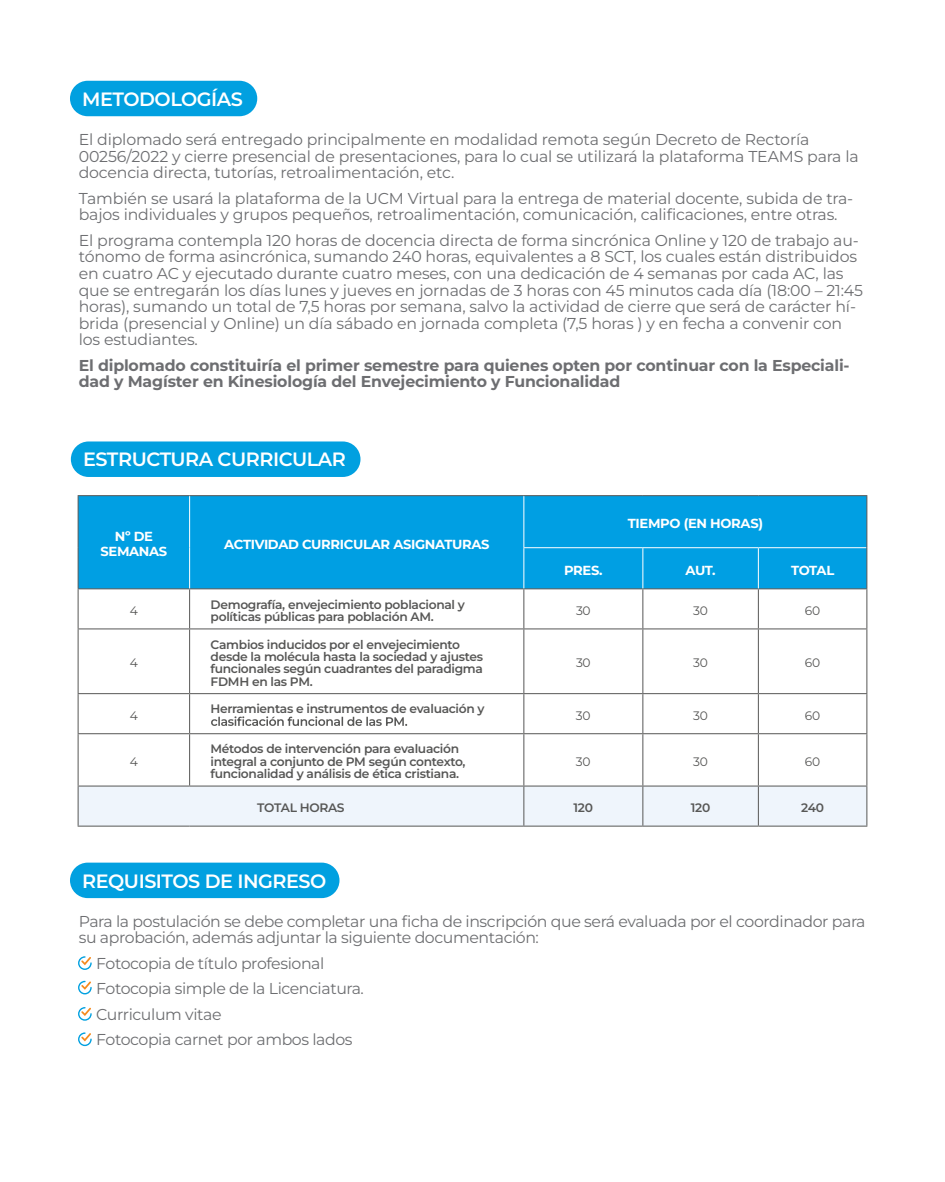
<style>
.page{position:relative;width:945px;height:1182px;background:#fff}
.page>*{position:absolute;margin:0;border:0;box-sizing:border-box;transform-origin:0 0}
.t1{font:600 19.25px "Montserrat";letter-spacing:-.025em;color:#fff}
.t2{font:15.75px/16.6px "Montserrat";letter-spacing:-.01em;color:#6d6e71}
.t3{font:700 15.75px/16.6px "Montserrat";letter-spacing:-.01em;color:#6d6e71}
.t4{font:700 13.12px/15.8px "Montserrat";letter-spacing:-.025em;color:#fff;text-align:center}
.t5{font:600 12.25px/12.4px "Montserrat";letter-spacing:-.025em;color:#575756}
.t6{font:12.25px "Montserrat";letter-spacing:-.025em;color:#575756}
</style>
<div class="page">
<div style="left:71px;top:441px;width:289px;height:36px;background:#01a0e0;border-radius:18px"></div>
<div style="left:70px;top:81px;width:187px;height:35px;background:#01a0e0;border-radius:18px"></div>
<div style="left:70px;top:862px;width:269px;height:36px;background:#01a0e0;border-radius:18px"></div>
<svg style="left:78px;top:956px;width:14px;height:13px"></svg>
<svg style="left:78px;top:980px;width:14px;height:14px"></svg>
<svg style="left:78px;top:1007px;width:14px;height:13px"></svg>
<svg style="left:78px;top:1032px;width:14px;height:13px"></svg>
<div style="left:79px;top:496px;width:787px;height:92px;background:#009fe3"></div>
<div style="left:79px;top:786px;width:787px;height:39px;background:#eff5fc"></div>
<hr style="left:78px;top:495px;width:112px;height:1px;background:#575756">
<hr style="left:78px;top:496px;width:1px;height:51px;background:#575756">
<hr style="left:190px;top:495px;width:334px;height:1px;background:#575756">
<hr style="left:524px;top:495px;width:119px;height:1px;background:#575756">
<hr style="left:643px;top:495px;width:115px;height:1px;background:#575756">
<hr style="left:758px;top:495px;width:109px;height:1px;background:#575756">
<hr style="left:78px;top:547px;width:1px;height:41px;background:#575756">
<hr style="left:78px;top:588px;width:112px;height:1px;background:#575756">
<hr style="left:78px;top:589px;width:1px;height:39px;background:#575756">
<hr style="left:190px;top:588px;width:334px;height:1px;background:#575756">
<hr style="left:189px;top:589px;width:1px;height:39px;background:#575756">
<hr style="left:524px;top:588px;width:119px;height:1px;background:#575756">
<hr style="left:523px;top:589px;width:1px;height:39px;background:#575756">
<hr style="left:643px;top:588px;width:115px;height:1px;background:#575756">
<hr style="left:642px;top:589px;width:1px;height:39px;background:#575756">
<hr style="left:758px;top:588px;width:109px;height:1px;background:#575756">
<hr style="left:758px;top:589px;width:1px;height:39px;background:#575756">
<hr style="left:78px;top:628px;width:112px;height:1px;background:#575756">
<hr style="left:78px;top:629px;width:1px;height:64px;background:#575756">
<hr style="left:190px;top:628px;width:334px;height:1px;background:#575756">
<hr style="left:189px;top:629px;width:1px;height:64px;background:#575756">
<hr style="left:524px;top:628px;width:119px;height:1px;background:#575756">
<hr style="left:523px;top:629px;width:1px;height:64px;background:#575756">
<hr style="left:643px;top:628px;width:115px;height:1px;background:#575756">
<hr style="left:642px;top:629px;width:1px;height:64px;background:#575756">
<hr style="left:758px;top:628px;width:109px;height:1px;background:#575756">
<hr style="left:758px;top:629px;width:1px;height:64px;background:#575756">
<hr style="left:78px;top:693px;width:112px;height:1px;background:#575756">
<hr style="left:78px;top:694px;width:1px;height:39px;background:#575756">
<hr style="left:190px;top:693px;width:334px;height:1px;background:#575756">
<hr style="left:189px;top:694px;width:1px;height:39px;background:#575756">
<hr style="left:524px;top:693px;width:119px;height:1px;background:#575756">
<hr style="left:523px;top:694px;width:1px;height:39px;background:#575756">
<hr style="left:643px;top:693px;width:115px;height:1px;background:#575756">
<hr style="left:642px;top:694px;width:1px;height:39px;background:#575756">
<hr style="left:758px;top:693px;width:109px;height:1px;background:#575756">
<hr style="left:758px;top:694px;width:1px;height:39px;background:#575756">
<hr style="left:78px;top:733px;width:112px;height:1px;background:#575756">
<hr style="left:78px;top:734px;width:1px;height:51px;background:#575756">
<hr style="left:190px;top:733px;width:334px;height:1px;background:#575756">
<hr style="left:189px;top:734px;width:1px;height:51px;background:#575756">
<hr style="left:524px;top:733px;width:119px;height:1px;background:#575756">
<hr style="left:523px;top:734px;width:1px;height:51px;background:#575756">
<hr style="left:643px;top:733px;width:115px;height:1px;background:#575756">
<hr style="left:642px;top:734px;width:1px;height:51px;background:#575756">
<hr style="left:758px;top:733px;width:109px;height:1px;background:#575756">
<hr style="left:758px;top:734px;width:1px;height:51px;background:#575756">
<hr style="left:78px;top:785px;width:112px;height:1px;background:#575756">
<hr style="left:78px;top:786px;width:1px;height:39px;background:#575756">
<hr style="left:190px;top:785px;width:334px;height:1px;background:#575756">
<hr style="left:524px;top:785px;width:119px;height:1px;background:#575756">
<hr style="left:523px;top:786px;width:1px;height:39px;background:#575756">
<hr style="left:643px;top:785px;width:115px;height:1px;background:#575756">
<hr style="left:642px;top:786px;width:1px;height:39px;background:#575756">
<hr style="left:758px;top:785px;width:109px;height:1px;background:#575756">
<hr style="left:758px;top:786px;width:1px;height:39px;background:#575756">
<hr style="left:78px;top:825px;width:112px;height:1px;background:#575756">
<hr style="left:190px;top:825px;width:334px;height:1px;background:#575756">
<hr style="left:524px;top:825px;width:119px;height:1px;background:#575756">
<hr style="left:643px;top:825px;width:115px;height:1px;background:#575756">
<hr style="left:758px;top:825px;width:109px;height:1px;background:#575756">
<hr style="left:189px;top:496px;width:1px;height:51px;background:#fff">
<hr style="left:523px;top:496px;width:1px;height:51px;background:#fff">
<hr style="left:189px;top:547px;width:1px;height:41px;background:#fff">
<hr style="left:523px;top:548px;width:1px;height:40px;background:#fff">
<hr style="left:642px;top:548px;width:1px;height:40px;background:#fff">
<hr style="left:758px;top:548px;width:1px;height:40px;background:#fff">
<hr style="left:758px;top:547px;width:108px;height:1px;background:#fff">
<hr style="left:523px;top:547px;width:120px;height:1px;background:#fff">
<hr style="left:643px;top:547px;width:115px;height:1px;background:#fff">
<hr style="left:866px;top:496px;width:1px;height:51px;background:#575756">
<hr style="left:866px;top:547px;width:1px;height:41px;background:#575756">
<hr style="left:866px;top:589px;width:1px;height:39px;background:#575756">
<hr style="left:866px;top:629px;width:1px;height:64px;background:#575756">
<hr style="left:866px;top:694px;width:1px;height:39px;background:#575756">
<hr style="left:866px;top:734px;width:1px;height:51px;background:#575756">
<hr style="left:866px;top:786px;width:1px;height:39px;background:#575756">
<svg style="left:211px;top:716px;width:196px;height:9px"></svg>
<p class="t1" style="left:82px;top:86px;width:162px">METODOLOGÍAS</p>
<p class="t2" style="left:79px;top:130px;width:781px">El diplomado será entregado principalmente en modalidad remota según Decreto de Rectoría<br>00256/2022 y cierre presencial de presentaciones, para lo cual se utilizará la plataforma TEAMS para la docencia directa, tutorías, retroalimentación, etc.</p>
<p class="t2" style="left:79px;top:189px;width:776px">También se usará la plataforma de la UCM Virtual para la entrega de material docente, subida de tra&shy;bajos individuales y grupos pequeños, retroalimentación, comunicación, calificaciones, entre otras.</p>
<p class="t2" style="left:79px;top:231px;width:786px">El programa contempla 120 horas de docencia directa de forma sincrónica Online y 120 de trabajo au&shy;tónomo de forma asincrónica, sumando 240 horas, equivalentes a 8 SCT, los cuales están distribuidos en cuatro AC y ejecutado durante cuatro meses, con una dedicación de 4 semanas por cada AC, las que se entregarán los días lunes y jueves en jornadas de 3 horas con 45 minutos cada día (18:00 – 21:45 horas), sumando un total de 7,5 horas por semana, salvo la actividad de cierre que será de carácter hí&shy;brida (presencial y Online) un día sábado en jornada completa (7,5 horas ) y en fecha a convenir con los estudiantes.</p>
<p class="t3" style="left:79px;top:356px;width:772px">El diplomado constituiría el primer semestre para quienes opten por continuar con la Especiali&shy;dad y Magíster en Kinesiología del Envejecimiento y Funcionalidad</p>
<p class="t1" style="left:83px;top:447px;width:264px">ESTRUCTURA CURRICULAR</p>
<p class="t4" style="left:100px;top:528px;width:68px">Nº DE<br>SEMANAS</p>
<p class="t4" style="left:224px;top:535px;width:267px">ACTIVIDAD CURRICULAR ASIGNATURAS</p>
<p class="t4" style="left:628px;top:515px;width:137px">TIEMPO (EN HORAS)</p>
<p class="t4" style="left:564px;top:561px;width:40px">PRES.</p>
<p class="t4" style="left:686px;top:561px;width:32px">AUT.</p>
<p class="t4" style="left:791px;top:561px;width:45px">TOTAL</p>
<p class="t6" style="left:130px;top:602px;width:10px">4</p>
<p class="t5" style="left:211px;top:597px;width:256px">Demografía, envejecimiento poblacional y políticas públicas para población AM.</p>
<p class="t6" style="left:576px;top:602px;width:16px">30</p>
<p class="t6" style="left:693px;top:602px;width:16px">30</p>
<p class="t6" style="left:805px;top:602px;width:17px">60</p>
<p class="t6" style="left:130px;top:654px;width:10px">4</p>
<p class="t5" style="left:211px;top:637px;width:274px">Cambios inducidos por el envejecimiento desde la molécula hasta la sociedad y ajustes funcionales según cuadrantes del paradigma FDMH en las PM.</p>
<p class="t6" style="left:576px;top:654px;width:16px">30</p>
<p class="t6" style="left:693px;top:654px;width:16px">30</p>
<p class="t6" style="left:805px;top:654px;width:17px">60</p>
<p class="t6" style="left:130px;top:707px;width:10px">4</p>
<p class="t5" style="left:211px;top:702px;width:276px">Herramientas e instrumentos de evaluación y</p>
<p class="t6" style="left:576px;top:707px;width:16px">30</p>
<p class="t6" style="left:693px;top:707px;width:16px">30</p>
<p class="t6" style="left:805px;top:707px;width:17px">60</p>
<p class="t6" style="left:130px;top:753px;width:10px">4</p>
<p class="t5" style="left:211px;top:742px;width:257px">Métodos de intervención para evaluación integral a conjunto de PM según contexto, funcionalidad y análisis de ética cristiana.</p>
<p class="t6" style="left:576px;top:753px;width:16px">30</p>
<p class="t6" style="left:693px;top:753px;width:16px">30</p>
<p class="t6" style="left:805px;top:753px;width:17px">60</p>
<p class="t5" style="left:257px;top:801px;width:89px">TOTAL HORAS</p>
<p class="t5" style="left:574px;top:801px;width:21px">120</p>
<p class="t5" style="left:691px;top:801px;width:21px">120</p>
<p class="t5" style="left:801px;top:801px;width:24px">240</p>
<p class="t1" style="left:82px;top:867px;width:246px">REQUISITOS DE INGRESO</p>
<p class="t2" style="left:79px;top:912px;width:788px">Para la postulación se debe completar una ficha de inscripción que será evaluada por el coordinador para su aprobación, además adjuntar la siguiente documentación:</p>
<p class="t2" style="left:96px;top:949px;width:269px;line-height:25.4px">Fotocopia de título profesional<br>Fotocopia simple de la Licenciatura.<br>Curriculum vitae<br>Fotocopia carnet por ambos lados</p>
</div>
